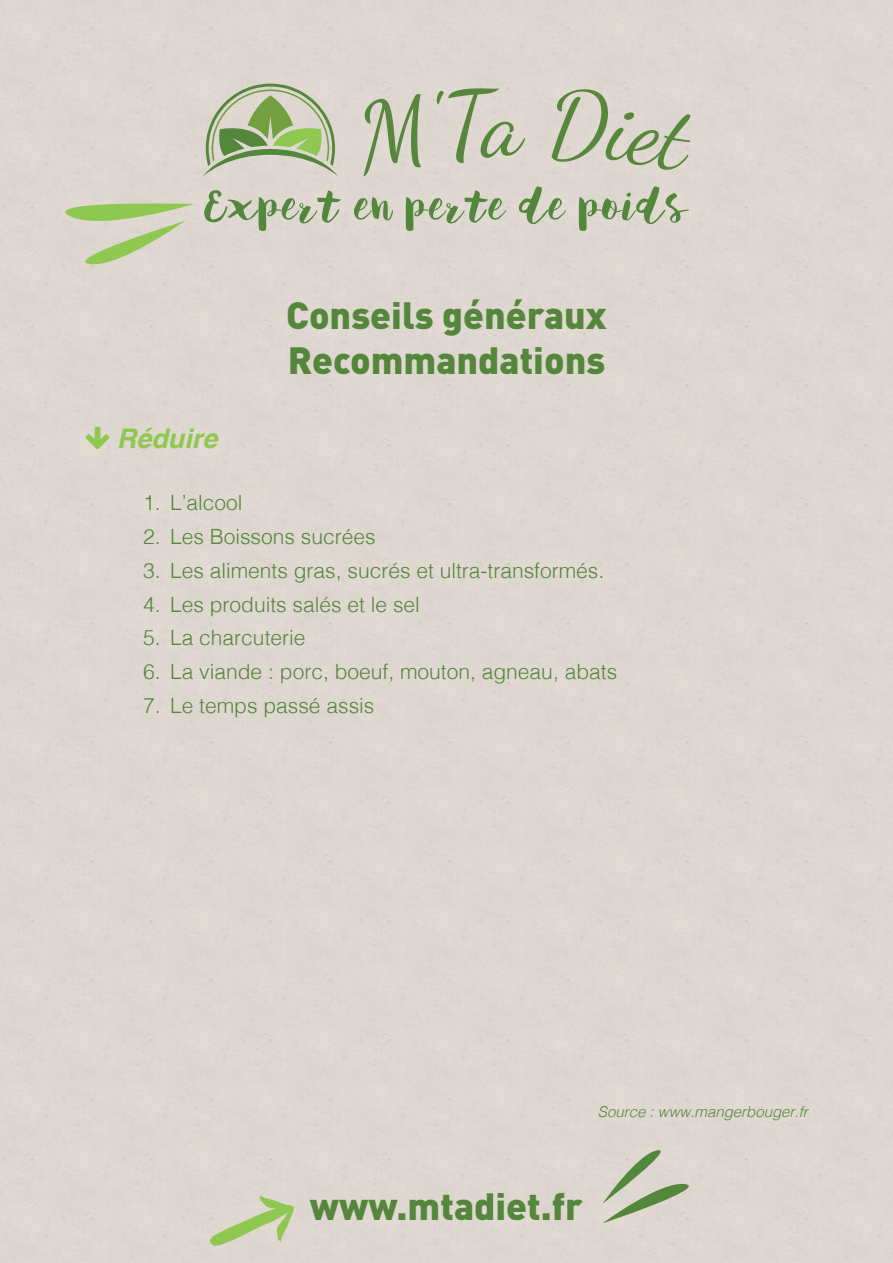
<style>
.page{position:relative;width:893px;height:1263px;background:#ded8d0}
.page>*{position:absolute;margin:0;border:0;box-sizing:border-box;transform-origin:0 0}
.t1{font:900 37.5px/45px "DIN";color:#54863c}
.t2{font:italic 700 27px "Helvetica";color:#8ec851}
.t3{font:300 21px "Helvetica";color:#54863c}
.t4{font:italic 300 15px "Helvetica";color:#54863c}
</style>
<div class="page">
<svg style="left:203px;top:84px;width:135px;height:92px"></svg>
<svg style="left:363px;top:94px;width:58px;height:82px"></svg>
<svg style="left:437px;top:88px;width:88px;height:75px"></svg>
<svg style="left:551px;top:89px;width:139px;height:81px"></svg>
<svg style="left:603px;top:1147px;width:91px;height:76px"></svg>
<svg style="left:42px;top:201px;width:152px;height:66px"></svg>
<svg style="left:210px;top:1195px;width:84px;height:51px"></svg>
<svg style="left:204px;top:190px;width:137px;height:41px"></svg>
<svg style="left:354px;top:197px;width:39px;height:24px"></svg>
<svg style="left:406px;top:190px;width:100px;height:41px"></svg>
<svg style="left:519px;top:186px;width:47px;height:38px"></svg>
<svg style="left:579px;top:186px;width:110px;height:45px"></svg>
<p class="t2" style="left:117px;top:417px;width:102px">Réduire</p>
<h1 class="t1" style="left:286px;top:291px;width:322px">Conseils généraux<br>Recommandations</h1>
<p class="t3" style="left:143px;top:485px;width:101px">1. L’alcool</p>
<p class="t3" style="left:143px;top:519px;width:234px">2. Les Boissons sucrées</p>
<p class="t3" style="left:143px;top:553px;width:463px">3. Les aliments gras, sucrés et ultra-transformés.</p>
<p class="t3" style="left:143px;top:586px;width:278px">4. Les produits salés et le sel</p>
<p class="t3" style="left:143px;top:620px;width:164px">5. La charcuterie</p>
<p class="t3" style="left:143px;top:654px;width:476px">6. La viande : porc, boeuf, mouton, agneau, abats</p>
<p class="t3" style="left:143px;top:687px;width:233px">7. Le temps passé assis</p>
<p class="t4" style="left:598px;top:1099px;width:212px">Source : www.mangerbouger.fr</p>
<h1 class="t1" style="left:310px;top:1182px;width:275px">www.mtadiet.fr</h1>
</div>
